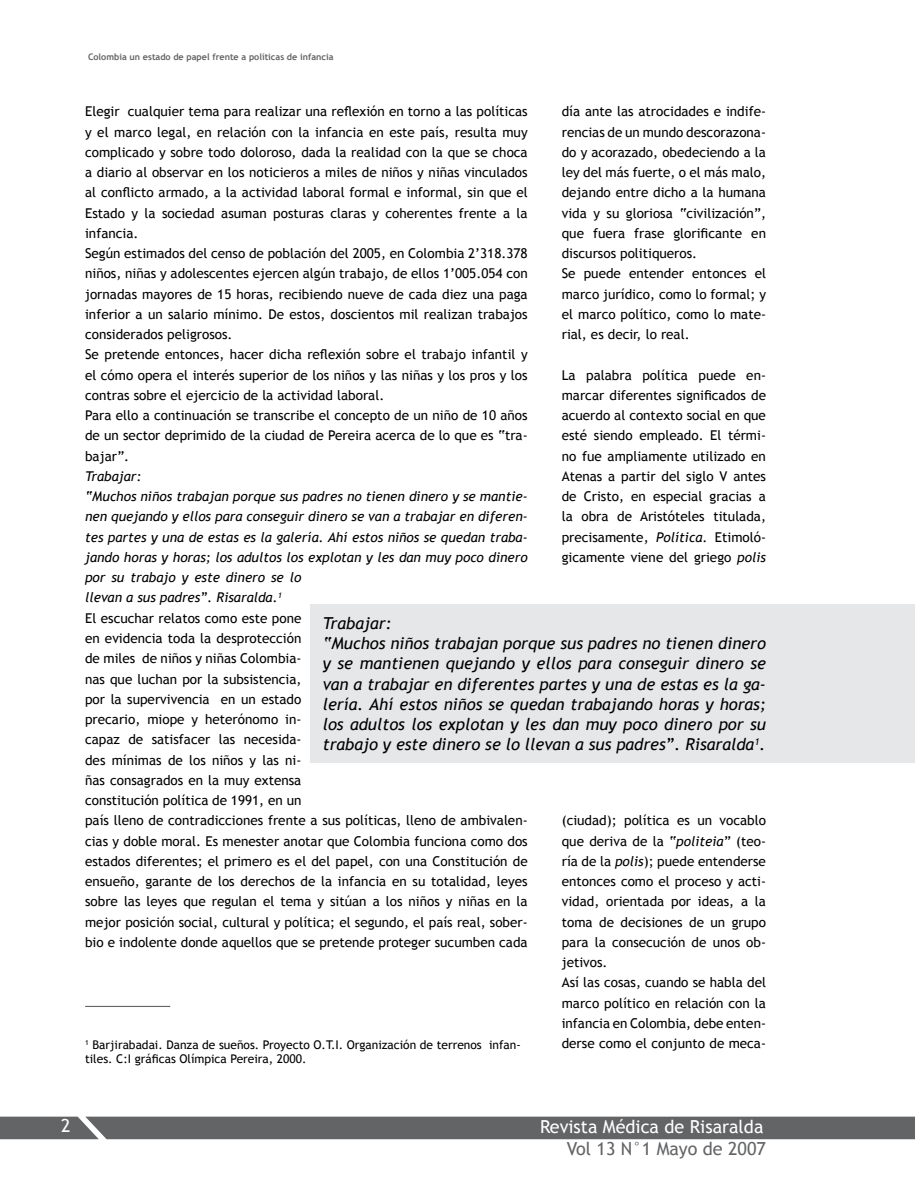
<style>
.page{position:relative;width:915px;height:1191px;background:#fff}
.page>*{position:absolute;margin:0;border:0;box-sizing:border-box;transform-origin:0 0}
.t1{font:18px "Trebuchet MS";color:#fff}
.t2{font:18px "Trebuchet MS";color:#636466}
.t3{font:italic 16.5px/20.2px "Trebuchet MS";color:#000}
.t4{font:13.5px/20.2px "Trebuchet MS";color:#000}
.t5{font:italic 13.5px/20.2px "Trebuchet MS";color:#000}
.t6{font:12px/14.4px "Trebuchet MS";color:#000}
.t7{font:700 9px "Trebuchet MS";color:#636466}
.s1{font-style:italic}
</style>
<div class="page">
<div style="left:310px;top:604px;width:604px;height:159px;background:#e6e7e8"></div>
<hr style="left:85px;top:1006px;width:85px;height:1px;background:#636466">
<div style="left:0;top:1116px;width:914px;height:23px;background:#636466"></div>
<p class="t7" style="left:88px;top:51px;width:247px">Colombia un estado de papel frente a políticas de infancia</p>
<p class="t4" style="left:85px;top:102px;width:444px">Elegir cualquier tema para realizar una reflexión en torno a las políticas y el marco legal, en relación con la infancia en este país, resulta muy complicado y sobre todo doloroso, dada la realidad con la que se choca a diario al observar en los noticieros a miles de niños y niñas vinculados al conflicto armado, a la actividad laboral formal e informal, sin que el Estado y la sociedad asuman posturas claras y coherentes frente a la infancia.<br>Según estimados del censo de población del 2005, en Colombia 2’318.378 niños, niñas y adolescentes ejercen algún trabajo, de ellos 1’005.054 con jornadas mayores de 15 horas, recibiendo nueve de cada diez una paga inferior a un salario mínimo. De estos, doscientos mil realizan trabajos considerados peligrosos.<br>Se pretende entonces, hacer dicha reflexión sobre el trabajo infantil y el cómo opera el interés superior de los niños y las niñas y los pros y los contras sobre el ejercicio de la actividad laboral.<br>Para ello a continuación se transcribe el concepto de un niño de 10 años de un sector deprimido de la ciudad de Pereira acerca de lo que es “tra&shy;bajar”.</p>
<p class="t5" style="left:85px;top:466px;width:444px">Trabajar:<br>“Muchos niños trabajan porque sus padres no tienen dinero y se mantie&shy;nen quejando y ellos para conseguir dinero se van a trabajar en diferen&shy;tes partes y una de estas es la galería. Ahí estos niños se quedan traba&shy;jando horas y horas; los adultos los explotan y les dan muy poco dinero por su trabajo y este dinero se lo<br>llevan a sus padres”. Risaralda.</p>
<p class="t4" style="left:85px;top:608px;width:444px">El escuchar relatos como este pone<br>en evidencia toda la desprotección<br>de miles de niños y niñas Colombia-<br>nas que luchan por la subsistencia,<br>por la supervivencia en un estado<br>precario, miope y heterónomo in-<br>capaz de satisfacer las necesida-<br>des mínimas de los niños y las ni-<br>ñas consagrados en la muy extensa<br>constitución política de 1991, en un<br>país lleno de contradicciones frente a sus políticas, lleno de ambivalen&shy;cias y doble moral. Es menester anotar que Colombia funciona como dos estados diferentes; el primero es el del papel, con una Constitución de ensueño, garante de los derechos de la infancia en su totalidad, leyes sobre las leyes que regulan el tema y sitúan a los niños y niñas en la mejor posición social, cultural y política; el segundo, el país real, sober&shy;bio e indolente donde aquellos que se pretende proteger sucumben cada</p>
<p class="t4" style="left:561px;top:102px;width:206px">día ante las atrocidades e indife&shy;rencias de un mundo descorazona&shy;do y acorazado, obedeciendo a la ley del más fuerte, o el más malo, dejando entre dicho a la humana vida y su gloriosa “civilización”, que fuera frase glorificante en discursos politiqueros.<br>Se puede entender entonces el marco jurídico, como lo formal; y el marco político, como lo mate&shy;rial, es decir, lo real.</p>
<p class="t4" style="left:561px;top:365px;width:206px;text-align:justify">La palabra política puede en&shy;marcar diferentes significados de acuerdo al contexto social en que esté siendo empleado. El térmi&shy;no fue ampliamente utilizado en Atenas a partir del siglo V antes de Cristo, en especial gracias a la obra de Aristóteles titulada, precisamente, <span class="s1">Política</span>. Etimoló&shy;gicamente viene del griego <span class="s1">polis</span></p>
<p class="t3" style="left:322px;top:613px;width:444px">Trabajar:<br>“Muchos niños trabajan porque sus padres no tienen dinero y se mantienen quejando y ellos para conseguir dinero se van a trabajar en diferentes partes y una de estas es la ga&shy;lería. Ahí estos niños se quedan trabajando horas y horas; los adultos los explotan y les dan muy poco dinero por su trabajo y este dinero se lo llevan a sus padres”. Risaralda<sup>1</sup> .</p>
<p class="t4" style="left:561px;top:810px;width:206px">(ciudad); política es un vocablo que deriva de la “<span class="s1">politeia</span>” (teo&shy;ría de la <span class="s1">polis</span>); puede entenderse entonces como el proceso y acti&shy;vidad, orientada por ideas, a la toma de decisiones de un grupo para la consecución de unos ob&shy;jetivos.<br>Así las cosas, cuando se habla del marco político en relación con la infancia en Colombia, debe enten&shy;derse como el conjunto de meca-</p>
<p class="t6" style="left:85px;top:1037px;width:437px;text-indent:7px">Barjirabadai. Danza de sueños. Proyecto O.T.I. Organización de terrenos infan&shy;tiles. C:I gráficas Olímpica Pereira, 2000.</p>
<h1 class="t1" style="left:540px;top:1116px;width:225px">Revista Médica de Risaralda</h1>
<h1 class="t2" style="left:566px;top:1137px;width:201px">Vol 13 N°1 Mayo de 2007</h1>
</div>
